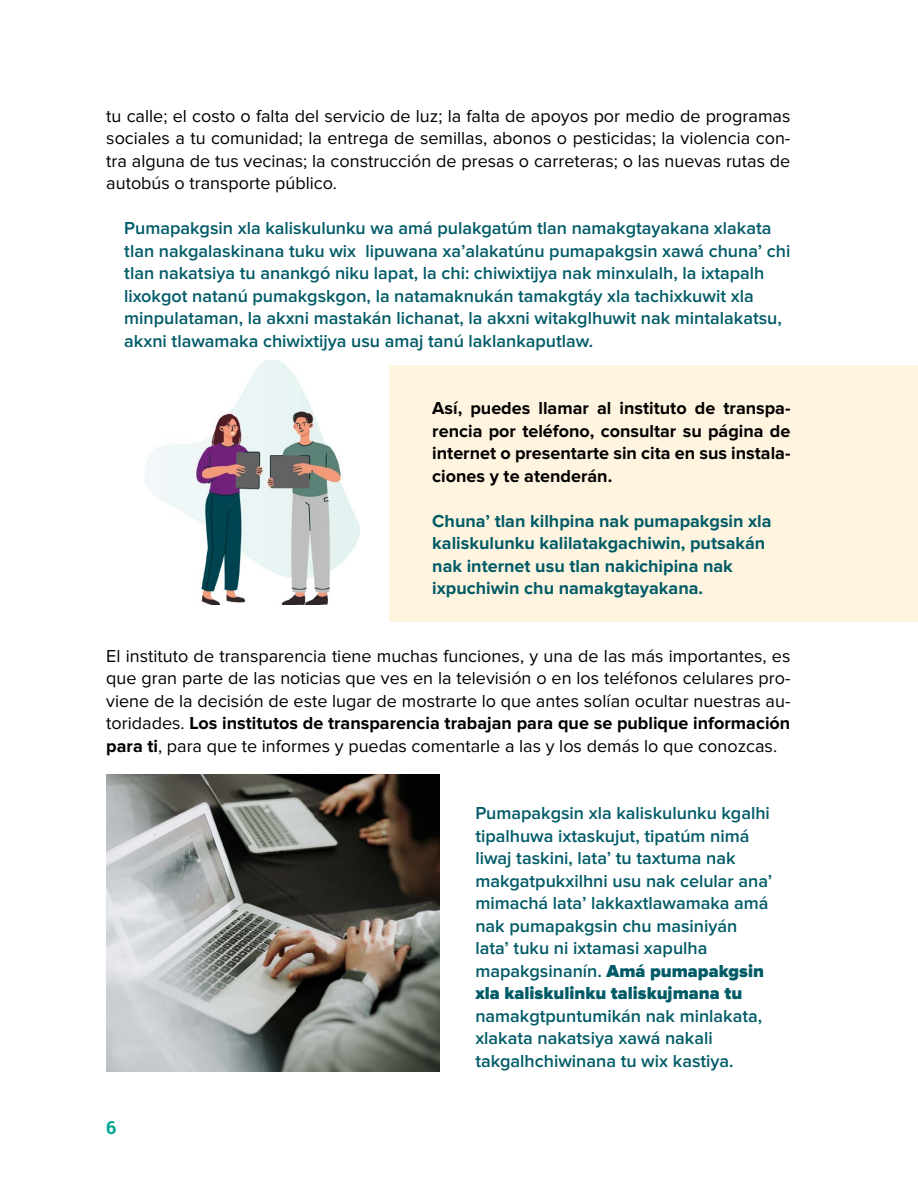
<style>
.page{position:relative;width:918px;height:1188px;background:#fff}
.page>*{position:absolute;margin:0;border:0;box-sizing:border-box;transform-origin:0 0}
.t1{font:600 18px/22.5px "Proxima Nova";color:#005b67}
.t2{font:18px/22.5px "Proxima Nova";color:#000;text-align:justify}
.t3{font:700 18px/22.5px "Proxima Nova";color:#000;text-align:justify}
.t4{font:700 18px/22.5px "Proxima Nova";color:#005b67}
.t5{font:18px "Roboto Slab";color:#00a590}
.s1{font-weight:700}
.s2{font-weight:900}
</style>
<div class="page">
<div style="left:389px;top:366px;width:529px;height:256px;background:#fff4df"></div>
<img style="left:145px;top:360px;width:214px;height:245px">
<img style="left:106px;top:774px;width:333px;height:297px">
<p class="t2" style="left:106px;top:105px;width:686px">tu calle; el costo o falta del servicio de luz; la falta de apoyos por medio de programas sociales a tu comunidad; la entrega de semillas, abonos o pesticidas; la violencia con&shy;tra alguna de tus vecinas; la construcción de presas o carreteras; o las nuevas rutas de autobús o transporte público.</p>
<p class="t1" style="left:124px;top:218px;width:668px">Pumapakgsin xla kaliskulunku wa amá pulakgatúm tlan namakgtayakana xlakata tlan nakgalaskinana tuku wix lipuwana xa’alakatúnu pumapakgsin xawá chuna’ chi tlan nakatsiya tu anankgó niku lapat, la chi: chiwixtijya nak minxulalh, la ixtapalh lixokgot natanú pumakgskgon, la natamaknukán tamakgtáy xla tachixkuwit xla minpulataman, la akxni mastakán lichanat, la akxni witakglhuwit nak mintalakatsu, akxni tlawamaka chiwixtijya usu amaj tanú laklankaputlaw.</p>
<p class="t3" style="left:432px;top:398px;width:360px">Así, puedes llamar al instituto de transpa&shy;rencia por teléfono, consultar su página de internet o presentarte sin cita en sus instala&shy;ciones y te atenderán.</p>
<p class="t4" style="left:432px;top:510px;width:341px">Chuna’ tlan kilhpina nak pumapakgsin xla kaliskulunku kalilatakgachiwin, putsakán nak internet usu tlan nakichipina nak ixpuchiwin chu namakgtayakana.</p>
<p class="t2" style="left:106px;top:645px;width:686px">El instituto de transparencia tiene muchas funciones, y una de las más importantes, es que gran parte de las noticias que ves en la televisión o en los teléfonos celulares pro&shy;viene de la decisión de este lugar de mostrarte lo que antes solían ocultar nuestras au&shy;toridades. <span class="s1">Los institutos de transparencia trabajan para que se publique información para ti</span>, para que te informes y puedas comentarle a las y los demás lo que conozcas.</p>
<p class="t5" style="left:106px;top:1115px;width:12px">6</p>
<p class="t1" style="left:475px;top:803px;width:298px">Pumapakgsin xla kaliskulunku kgalhi tipalhuwa ixtaskujut, tipatúm nimá liwaj taskini, lata’ tu taxtuma nak makgatpukxilhni usu nak celular ana’ mimachá lata’ lakkaxtlawamaka amá nak pumapakgsin chu masiniyán lata’ tuku ni ixtamasi xapulha mapakgsinanín. <span class="s2">Amá pumapakgsin xla kaliskulinku taliskujmana tu</span></p>
<p class="t1" style="left:475px;top:1005px;width:288px">namakgtpuntumikán nak minlakata, xlakata nakatsiya xawá nakali takgalhchiwinana tu wix kastiya.</p>
</div>
